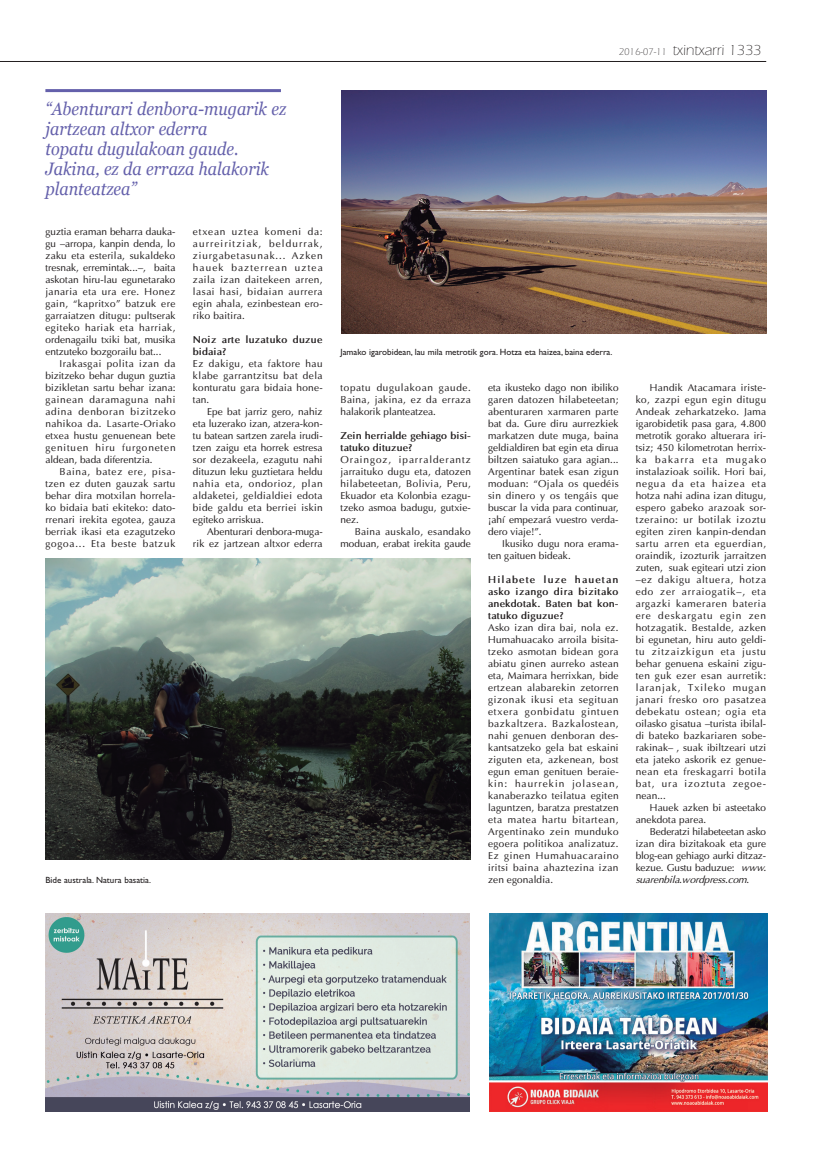
<style>
.page{position:relative;width:823px;height:1163px;background:#fff}
.page>*{position:absolute;margin:0;border:0;box-sizing:border-box;transform-origin:0 0}
.t1{font:italic 18px/20px "Georgia";color:#6460ab;scale:.9 1}
.t2{font:300 15px "Itc Eras";color:#231f20}
.t3{font:10px/12px "Optima";letter-spacing:.01em;color:#231f20;text-align:justify}
.t4{font:700 10px/12px "Optima";letter-spacing:.01em;color:#231f20}
.t5{font:9px "Gill Sans";color:#231f20}
.s1{font-size:10px}
.s2{font-style:italic}
</style>
<div class="page">
<hr style="left:0;top:61px;width:765px;height:1px;background:#231f20">
<img style="left:46px;top:913px;width:423px;height:198px">
<img style="left:341px;top:91px;width:424px;height:243px">
<hr style="left:45px;top:89px;width:236px;height:3px;background:#6460ab">
<img style="left:489px;top:913px;width:277px;height:198px">
<img style="left:45px;top:559px;width:425px;height:300px">
<h2 class="t2" style="left:618px;top:41px;width:144px"><span class="s1">2016-07-11</span> txintxarri 1333</h2>
<h1 class="t1" style="left:45px;top:99px;width:269px">“Abenturari denbora-mugarik ez jartzean altxor ederra<br>topatu dugulakoan gaude.<br>Jakina, ez da erraza halakorik planteatzea”</h1>
<p class="t3" style="left:45px;top:225px;width:132px">guztia eraman beharra dauka&shy;gu –arropa, kanpin denda, lo zaku eta esterila, sukaldeko tresnak, erremintak...–, baita askotan hiru-lau egunetarako janaria eta ura ere. Honez gain, “kapritxo” batzuk ere garraiatzen ditugu: pultserak egiteko hariak eta harriak, ordenagailu txiki bat, musika entzuteko bozgorailu bat...</p>
<p class="t3" style="left:45px;top:357px;width:132px;text-indent:14px">Irakasgai polita izan da bizitzeko behar dugun guztia bizikletan sartu behar izana: gainean daramaguna nahi adina denboran bizitzeko nahikoa da. Lasarte-Oriako etxea hustu genuenean bete genituen hiru furgoneten aldean, bada diferentzia.</p>
<p class="t3" style="left:45px;top:465px;width:132px;text-indent:14px">Baina, batez ere, pisa&shy;tzen ez duten gauzak sartu behar dira motxilan horrela&shy;ko bidaia bati ekiteko: dato&shy;rrenari irekita egotea, gauza berriak ikasi eta ezagutzeko gogoa... Eta beste batzuk</p>
<p class="t3" style="left:193px;top:225px;width:131px">etxean uztea komeni da: aurreiritziak, beldurrak, ziurgabetasunak... Azken hauek bazterrean uztea zaila izan daitekeen arren, lasai hasi, bidaian aurrera egin ahala, ezinbestean ero&shy;riko baitira.</p>
<p class="t4" style="left:193px;top:333px;width:131px">Noiz arte luzatuko duzue bidaia?</p>
<p class="t3" style="left:193px;top:357px;width:131px">Ez dakigu, eta faktore hau klabe garrantzitsu bat dela konturatu gara bidaia hone&shy;tan.</p>
<p class="t3" style="left:193px;top:405px;width:131px;text-indent:14px">Epe bat jarriz gero, nahiz eta luzerako izan, atzera-kon&shy;tu batean sartzen zarela irudi&shy;tzen zaigu eta horrek estresa sor dezakeela, ezagutu nahi dituzun leku guztietara heldu nahia eta, ondorioz, plan aldaketei, geldialdiei edota bide galdu eta berriei iskin egiteko arriskua.</p>
<p class="t3" style="left:193px;top:525px;width:131px;text-align:right">Abenturari denbora-muga-<br>rik ez jartzean altxor ederra</p>
<p class="t5" style="left:45px;top:874px;width:107px">Bide australa. Natura basatia.</p>
<p class="t5" style="left:340px;top:346px;width:273px">Jamako igarobidean, lau mila metrotik gora. Hotza eta haizea, baina ederra.</p>
<p class="t3" style="left:340px;top:381px;width:132px">topatu dugulakoan gaude.<br>Baina, jakina, ez da erraza halakorik planteatzea.</p>
<p class="t4" style="left:340px;top:429px;width:132px">Zein herrialde gehiago bisi&shy;tatuko dituzue?</p>
<p class="t3" style="left:340px;top:453px;width:132px">Oraingoz, iparralderantz jarraituko dugu eta, datozen hilabeteetan, Bolivia, Peru, Ekuador eta Kolonbia ezagu&shy;tzeko asmoa badugu, gutxie&shy;nez.</p>
<p class="t3" style="left:340px;top:525px;width:132px;text-align:right">Baina auskalo, esandako moduan, erabat irekita gaude</p>
<p class="t3" style="left:488px;top:381px;width:132px">eta ikusteko dago non ibiliko garen datozen hilabeteetan; abenturaren xarmaren parte bat da. Gure diru aurrezkiek markatzen dute muga, baina geldialdiren bat egin eta dirua biltzen saiatuko gara agian...<br>Argentinar batek esan zigun moduan: “Ojala os quedéis sin dinero y os tengáis que buscar la vida para continuar, ¡ahí empezará vuestro verda&shy;dero viaje!”.</p>
<p class="t3" style="left:488px;top:537px;width:132px;text-indent:14px">Ikusiko dugu nora erama&shy;ten gaituen bideak.</p>
<p class="t4" style="left:488px;top:573px;width:132px;text-align:justify">Hilabete luze hauetan asko izango dira bizitako anekdotak. Baten bat kon&shy;tatuko diguzue?</p>
<p class="t3" style="left:488px;top:621px;width:132px">Asko izan dira bai, nola ez.<br>Humahuacako arroila bisita&shy;tzeko asmotan bidean gora abiatu ginen aurreko astean eta, Maimara herrixkan, bide ertzean alabarekin zetorren gizonak ikusi eta segituan etxera gonbidatu gintuen bazkaltzera. Bazkalostean, nahi genuen denboran des&shy;kantsatzeko gela bat eskaini ziguten eta, azkenean, bost egun eman genituen beraie&shy;kin: haurrekin jolasean, kanaberazko teilatua egiten laguntzen, baratza prestatzen eta matea hartu bitartean, Argentinako zein munduko egoera politikoa analizatuz.<br>Ez ginen Humahuacaraino iritsi baina ahaztezina izan zen egonaldia.</p>
<p class="t3" style="left:635px;top:381px;width:132px;text-indent:14px">Handik Atacamara iriste&shy;ko, zazpi egun egin ditugu Andeak zeharkatzeko. Jama igarobidetik pasa gara, 4.800 metrotik gorako altuerara iri&shy;tsiz; 450 kilometrotan herrix&shy;ka bakarra eta mugako instalazioak soilik. Hori bai, negua da eta haizea eta hotza nahi adina izan ditugu, espero gabeko arazoak sor&shy;tzeraino: ur botilak izoztu egiten ziren kanpin-dendan sartu arren eta eguerdian, oraindik, izozturik jarraitzen zuten, suak egiteari utzi zion –ez dakigu altuera, hotza edo zer arraiogatik–, eta argazki kameraren bateria ere deskargatu egin zen hotzagatik. Bestalde, azken bi egunetan, hiru auto geldi&shy;tu zitzaizkigun eta justu behar genuena eskaini zigu&shy;ten guk ezer esan aurretik: laranjak, Txileko mugan janari fresko oro pasatzea debekatu ostean; ogia eta oilasko gisatua –turista ibilal&shy;di bateko bazkariaren sobe&shy;rakinak– , suak ibiltzeari utzi eta jateko askorik ez genue&shy;nean eta freskagarri botila bat, ura izoztuta zegoe&shy;nean...</p>
<p class="t3" style="left:635px;top:801px;width:132px;text-indent:14px">Hauek azken bi asteetako anekdota parea.</p>
<p class="t3" style="left:635px;top:825px;width:132px;text-indent:14px">Bederatzi hilabeteetan asko izan dira bizitakoak eta gure blog-ean gehiago aurki ditzaz&shy;kezue. Gustu baduzue: <span class="s2">www. suarenbila.wordpress.com</span>.</p>
</div>
